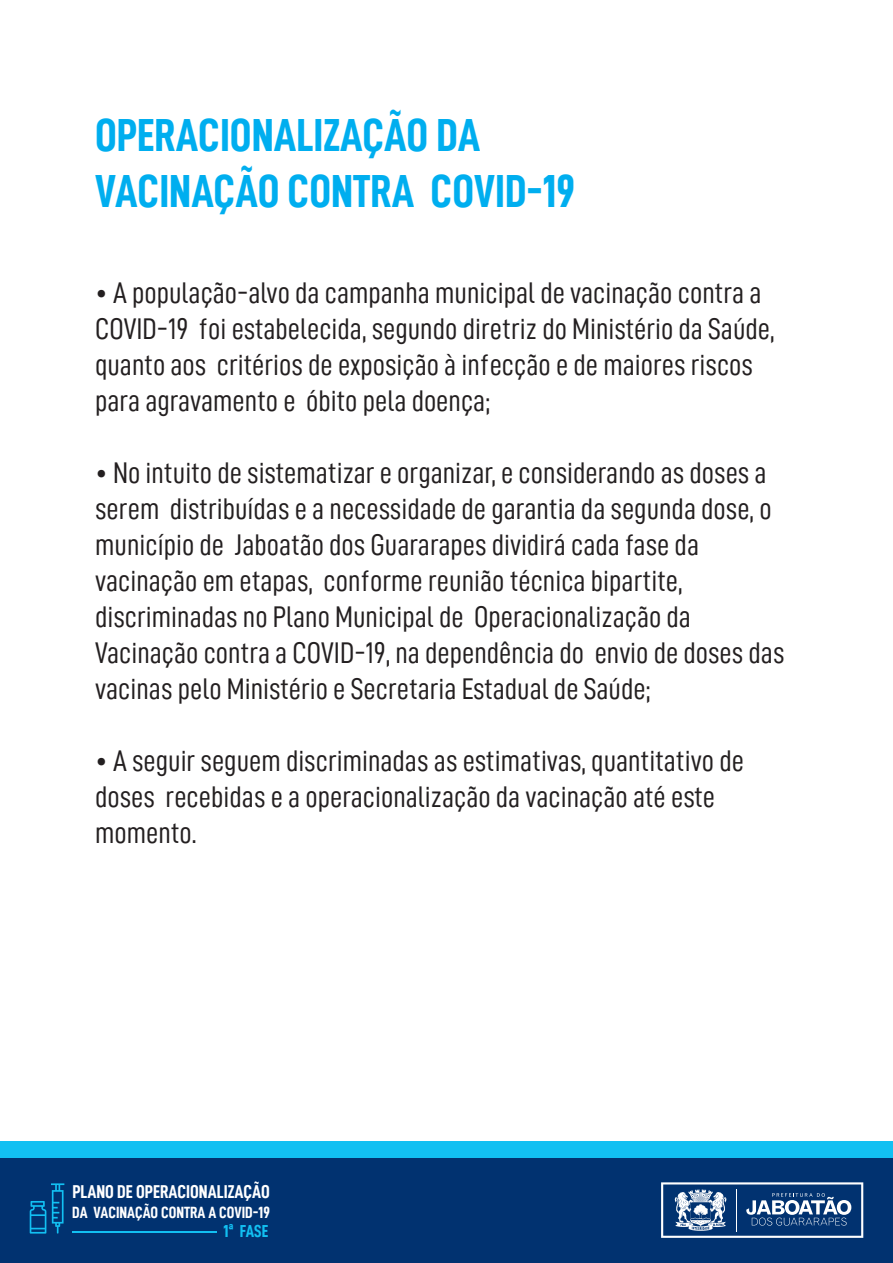
<style>
.page{position:relative;width:893px;height:1263px;background:#fff}
.page>*{position:absolute;margin:0;border:0;box-sizing:border-box;transform-origin:0 0}
.t1{font:46.5px/55.8px "D DIN Condensed Bold";color:#00aeef}
.t2{font:30px/36px "D DIN Condensed";color:#231f20}
.t3{font:18.6px "D DIN Condensed Bold";color:#fff}
.t4{font:17.4px "D DIN Condensed Bold";color:#12c0f2}
.t5{font:16.35px "D DIN Condensed Bold";color:#fff}
</style>
<div class="page">
<div style="left:0;top:1158px;width:893px;height:105px;background:#013270"></div>
<div style="left:0;top:1142px;width:893px;height:16px;background:#12c0f2"></div>
<svg style="left:30px;top:1183px;width:34px;height:50px"></svg>
<hr style="left:72px;top:1231px;width:145px;height:1px;background:#12c0f2">
<svg style="left:661px;top:1182px;width:202px;height:56px"></svg>
<h1 class="t1" style="left:95px;top:106px;width:481px">OPERACIONALIZAÇÃO DA<br>VACINAÇÃO CONTRA COVID-19</h1>
<p class="t2" style="left:95px;top:274px;width:681px">• A população-alvo da campanha municipal de vacinação contra a COVID-19 foi estabelecida, segundo diretriz do Ministério da Saúde, quanto aos critérios de exposição à infecção e de maiores riscos para agravamento e óbito pela doença;</p>
<p class="t2" style="left:95px;top:454px;width:691px">• No intuito de sistematizar e organizar, e considerando as doses a serem distribuídas e a necessidade de garantia da segunda dose, o município de Jaboatão dos Guararapes dividirá cada fase da vacinação em etapas, conforme reunião técnica bipartite, discriminadas no Plano Municipal de Operacionalização da Vacinação contra a COVID-19, na dependência do envio de doses das vacinas pelo Ministério e Secretaria Estadual de Saúde;</p>
<p class="t2" style="left:95px;top:742px;width:650px">• A seguir seguem discriminadas as estimativas, quantitativo de doses recebidas e a operacionalização da vacinação até este momento.</p>
<p class="t3" style="left:72px;top:1181px;width:199px">PLANO DE OPERACIONALIZAÇÃO</p>
<p class="t5" style="left:72px;top:1203px;width:199px">DA VACINAÇÃO CONTRA A COVID-19</p>
<p class="t4" style="left:223px;top:1221px;width:46px">1ª FASE</p>
</div>
